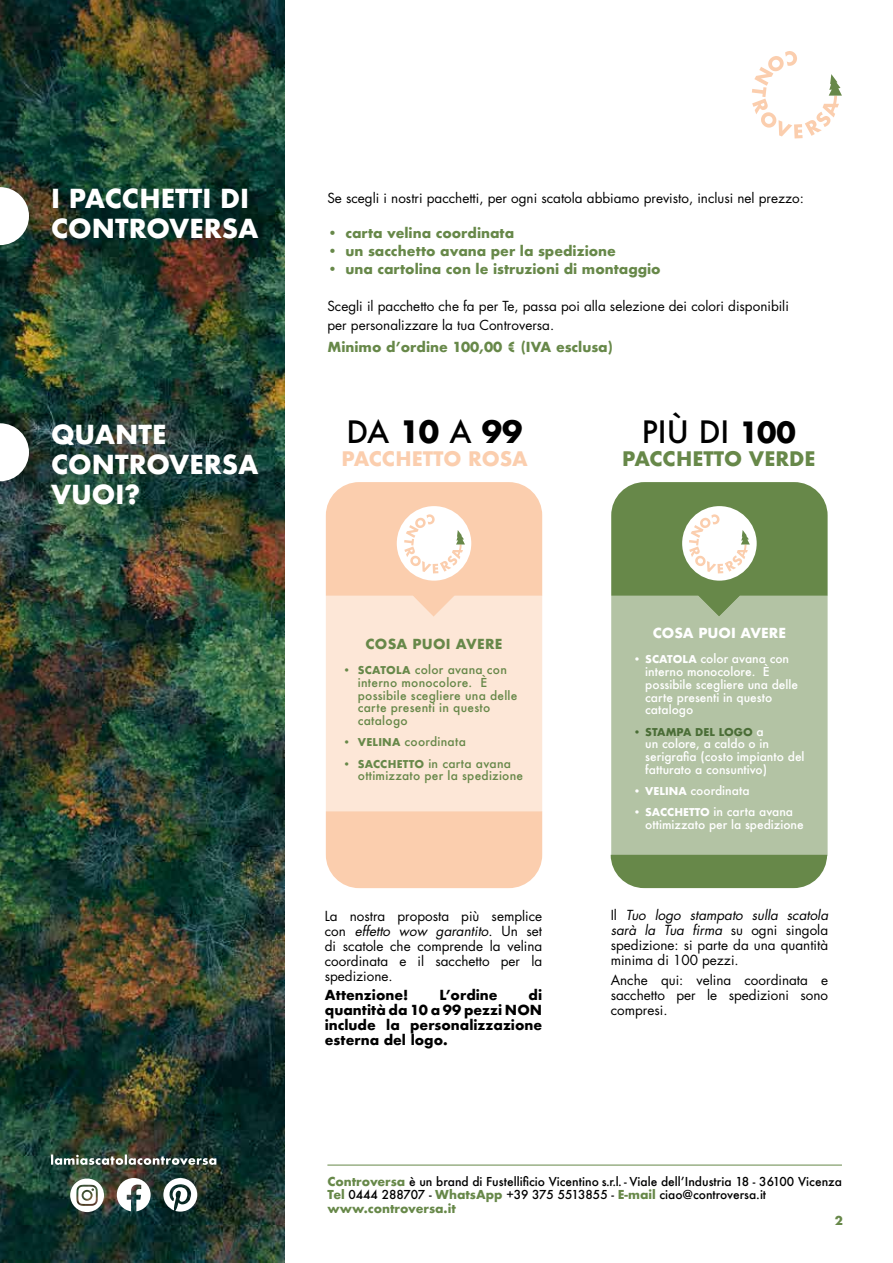
<style>
.page{position:relative;width:893px;height:1263px;background:#fff}
.page>*{position:absolute;margin:0;border:0;box-sizing:border-box;transform-origin:0 0}
.t1{font:500 30px "Futura";color:#000}
.t2{font:700 30px "Futura";color:#000}
.t3{font:700 25.5px/30px "Futura";color:#fff}
.t4{font:700 19.5px "Futura";color:#678849}
.t5{font:700 19.5px "Futura";color:#fbceae}
.t6{font:13.5px/15px "Futura Std";color:#000;text-align:justify}
.t7{font:700 13.5px "Futura";color:#678849}
.t8{font:700 13.5px/15px "Futura";color:#000;text-align:justify}
.t9{font:700 13.5px "Futura";letter-spacing:.02em;color:#678849}
.t10{font:700 13.5px "Futura";color:#fff}
.t11{font:500 12px/12.8px "Futura";color:#fff}
.t12{font:500 12px/13.5px "Futura";color:#000}
.t13{font:500 12px/12.8px "Futura";letter-spacing:.02em;color:#678849}
.t14{font:700 12px "Futura";color:#678849}
.t15{font:700 10.5px "Futura";color:#4a6d36}
.s1{font-weight:500}
.s2{font-weight:700;font-size:10.5px}
.s3{font-style:italic}
.s4{font-weight:700;font-size:28.5px}
.s5{font-weight:500;font-size:12px;color:#fff}
.s6{font-weight:700;color:#678849}
</style>
<div class="page">
<img style="left:0;top:0;width:285px;height:1263px">
<div style="left:611px;top:617px;width:217px;height:239px;background:#b3c3a4"></div>
<svg style="left:611px;top:855px;width:216px;height:33px;background:#708f54"></svg>
<div style="left:326px;top:617px;width:216px;height:194px;background:#fde7d7"></div>
<div style="left:326px;top:811px;width:216px;height:77px;background:#fbceae"></div>
<svg style="left:0;top:187px;width:29px;height:58px"></svg>
<svg style="left:0;top:423px;width:29px;height:58px"></svg>
<hr style="left:327px;top:1165px;width:515px;height:1px;background:#678849">
<svg style="left:752px;top:51px;width:90px;height:87px"></svg>
<img style="left:51px;top:1154px;width:165px;height:11px">
<svg style="left:117px;top:1178px;width:34px;height:33px"></svg>
<svg style="left:70px;top:1178px;width:34px;height:34px"></svg>
<svg style="left:163px;top:1178px;width:34px;height:33px"></svg>
<svg style="left:326px;top:482px;width:216px;height:135px;background:#fbd8bf"></svg>
<svg style="left:611px;top:482px;width:217px;height:135px;background:#8ba372"></svg>
<h2 class="t3" style="left:51px;top:184px;width:209px">I PACCHETTI DI<br>CONTROVERSA</h2>
<p class="t6" style="left:327px;top:190px;width:478px">Se scegli i nostri pacchetti, per ogni scatola abbiamo previsto, inclusi nel prezzo:</p>
<p class="t7" style="left:327px;top:223px;width:188px">• carta velina coordinata</p>
<p class="t7" style="left:327px;top:241px;width:290px">• un sacchetto avana per la spedizione</p>
<p class="t7" style="left:327px;top:259px;width:335px">• una cartolina con le istruzioni di montaggio</p>
<p class="t6" style="left:327px;top:296px;width:463px;line-height:19.2px">Scegli il pacchetto che fa per Te, passa poi alla selezione dei colori disponibili per personalizzare la tua Controversa.</p>
<p class="t7" style="left:327px;top:337px;width:287px">Minimo d’ordine 100,00 € (IVA esclusa)</p>
<h2 class="t3" style="left:51px;top:420px;width:209px">QUANTE<br>CONTROVERSA<br>VUOI?</h2>
<h1 class="t2" style="left:346px;top:410px;width:178px"><span class="s1">DA</span> 10 <span class="s1">A</span> 99</h1>
<h3 class="t5" style="left:341px;top:445px;width:188px">PACCHETTO ROSA</h3>
<p class="t9" style="left:365px;top:634px;width:139px">COSA PUOI AVERE</p>
<p class="t13" style="left:358px;top:663px;width:161px;text-indent:-15px"><span class="s2">• SCATOLA</span> color avana con interno monocolore. È possibile scegliere una delle carte presenti in questo catalogo</p>
<p class="t13" style="left:343px;top:735px;width:125px"><span class="s2">• VELINA</span> coordinata</p>
<p class="t13" style="left:358px;top:756px;width:167px;text-indent:-15px"><span class="s2">• SACCHETTO</span> in carta avana ottimizzato per la spedizione</p>
<p class="t6" style="left:325px;top:908px;width:219px">La nostra proposta più semplice con <span class="s3">effetto wow garantito</span>. Un set di scatole che comprende la velina coordinata e il sacchetto per la spedizione.</p>
<p class="t8" style="left:325px;top:987px;width:85px">Attenzione!</p>
<p class="t8" style="left:439px;top:987px;width:60px">L’ordine</p>
<p class="t8" style="left:325px;top:987px;width:219px;text-indent:204px">di quantità da 10 a 99 pezzi NON include la personalizzazione esterna del logo.</p>
<h1 class="t1" style="left:642px;top:411px;width:156px">PIÙ DI <span class="s4">100</span></h1>
<h3 class="t4" style="left:622px;top:445px;width:195px">PACCHETTO VERDE</h3>
<p class="t10" style="left:653px;top:623px;width:135px">COSA PUOI AVERE</p>
<p class="t11" style="left:645px;top:652px;width:154px;text-indent:-12px"><span class="s2">• SCATOLA</span> color avana con interno monocolore. È possibile scegliere una delle carte presenti in questo catalogo</p>
<p class="t15" style="left:633px;top:724px;width:132px">• STAMPA DEL LOGO <span class="s5">a</span></p>
<p class="t11" style="left:645px;top:737px;width:161px">un colore, a caldo o in serigrafia (costo impianto del fatturato a consuntivo)</p>
<p class="t11" style="left:633px;top:784px;width:118px"><span class="s2">• VELINA</span> coordinata</p>
<p class="t11" style="left:645px;top:805px;width:160px;text-indent:-12px"><span class="s2">• SACCHETTO</span> in carta avana ottimizzato per la spedizione</p>
<p class="t6" style="left:611px;top:908px;width:219px">Il <span class="s3">Tuo logo stampato sulla scatola sarà la Tua firma</span> su ogni singola spedizione: si parte da una quantità minima di 100 pezzi.</p>
<p class="t6" style="left:611px;top:972px;width:219px">Anche qui: velina coordinata e sacchetto per le spedizioni sono compresi.</p>
<p class="t12" style="left:327px;top:1174px;width:516px"><span class="s6">Controversa</span> è un brand di Fustellificio Vicentino s.r.l. - Viale dell’Industria 18 - 36100 Vicenza<br><span class="s6">Tel</span> 0444 288707 - <span class="s6">WhatsApp</span> +39 375 5513855 - <span class="s6">E-mail</span> ciao@controversa.it <span class="s6">www.controversa.it</span></p>
<p class="t14" style="left:835px;top:1211px;width:10px">2</p>
</div>
